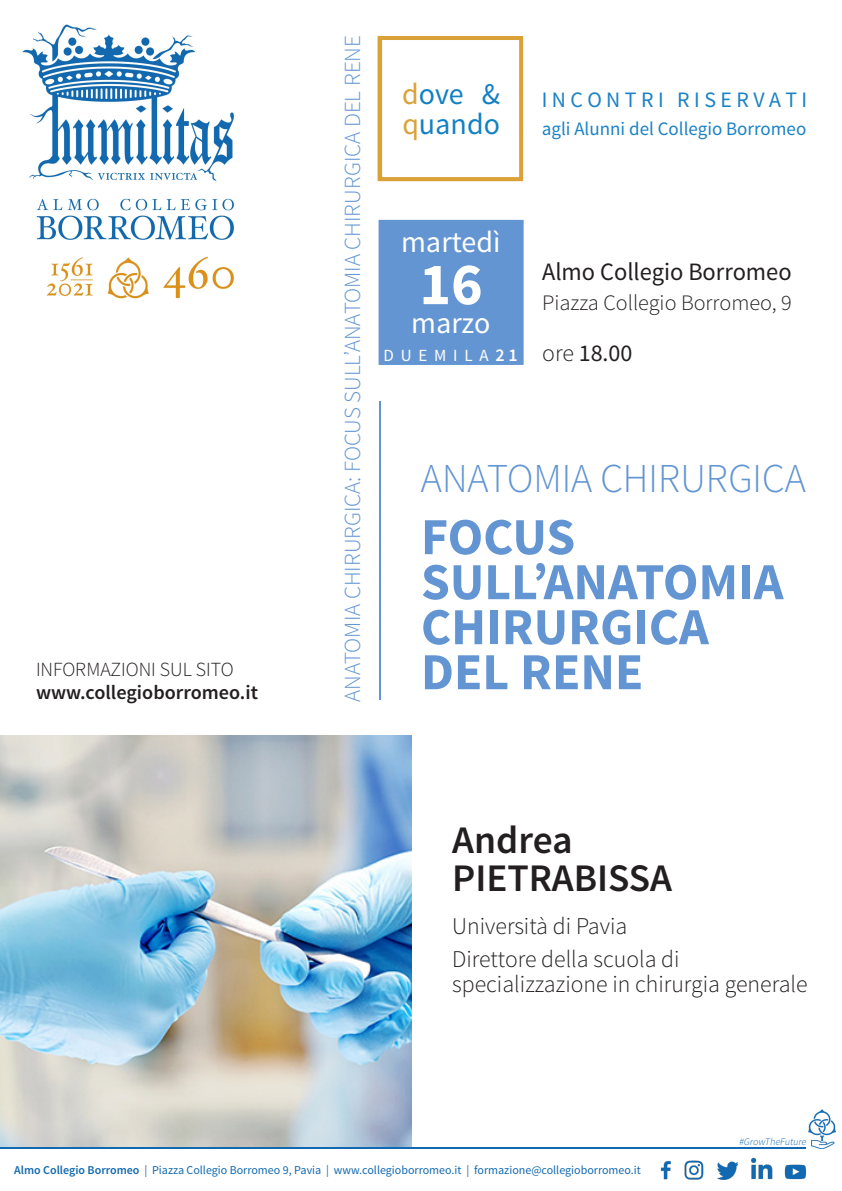
<style>
.page{position:relative;width:842px;height:1191px;background:#fff}
.page>*{position:absolute;margin:0;border:0;box-sizing:border-box;transform-origin:0 0}
.t1{font:700 60px "Source Sans Pro";color:#fff}
.t2{font:700 52px/45px "Source Sans Pro";color:#6395d2}
.t3{font:300 41px "Source Sans Pro";color:#6395d2}
.t4{font:600 39px "Source Sans Pro";color:#231f20}
.t5{font:30px "Source Sans Pro";color:#fff}
.t6{font:30px "Source Sans Pro";color:#1380c4}
.t7{font:25px "Source Sans Pro";color:#231f20}
.t8{font:300 24px/25px "Source Sans Pro";color:#231f20}
.t9{font:24px "Source Sans Pro";color:#231f20}
.t10{font:300 23px "Source Sans Pro";color:#6395d2}
.t11{font:300 22px "Source Sans Pro";color:#231f20}
.t12{font:22px "Source Sans Pro";color:#1b82c5}
.t13{font:600 20px "Source Sans Pro";color:#231f20}
.t14{font:300 20px "Source Sans Pro";color:#231f20}
.t15{font:19px "Source Sans Pro";color:#1b82c5}
.t16{font:17px "Source Sans Pro";color:#fff}
.t17{font:12px "Source Sans Pro";color:#1269b0}
.t18{font:italic 300 10px "Source Sans Pro";color:#1169b1}
.s1{color:#daa137}
.s2{font-weight:600;font-size:18px}
.s3{font-weight:300}
.s4{font-weight:600}
</style>
<div class="page">
<img style="left:0;top:735px;width:412px;height:412px">
<div style="left:379px;top:220px;width:145px;height:145px;background:#6395d2"></div>
<div style="left:378px;top:36px;width:145px;height:145px;background:#fff;border:4px solid #daa137"></div>
<hr style="left:379px;top:401px;width:1px;height:298px;background:#6395d2">
<img style="left:22px;top:24px;width:212px;height:275px">
<img style="left:809px;top:1109px;width:26px;height:39px">
<hr style="left:0;top:1147px;width:806px;height:1px;background:#1169b1">
<img style="left:660px;top:1161px;width:11px;height:19px">
<img style="left:684px;top:1160px;width:20px;height:20px">
<img style="left:717px;top:1161px;width:21px;height:19px">
<img style="left:751px;top:1157px;width:22px;height:23px">
<img style="left:784px;top:1164px;width:22px;height:15px">
<p class="t14" style="left:36px;top:657px;width:199px">INFORMAZIONI SUL SITO</p>
<p class="t13" style="left:36px;top:680px;width:224px">www.collegioborromeo.it</p>
<p class="t10" style="left:338px;top:702px;width:668px;rotate:-90deg">ANATOMIA CHIRURGICA: FOCUS SULL’ANATOMIA CHIRURGICA DEL RENE</p>
<p class="t6" style="left:402px;top:76px;width:100px"><span class="s1">d</span>ove &amp;</p>
<p class="t6" style="left:402px;top:106px;width:99px"><span class="s1">q</span>uando</p>
<p class="t12" style="left:542px;top:86px;width:267px">I N C O N T R I R I S E R V A T I</p>
<p class="t15" style="left:542px;top:117px;width:266px">agli Alunni del Collegio Borromeo</p>
<p class="t5" style="left:401px;top:224px;width:101px">martedì</p>
<p class="t1" style="left:419px;top:246px;width:65px">16</p>
<p class="t5" style="left:411px;top:304px;width:81px">marzo</p>
<p class="t16" style="left:383px;top:345px;width:136px">D U E M I L A <span class="s2">2 1</span></p>
<p class="t7" style="left:542px;top:257px;width:251px">Almo Collegio Borromeo</p>
<p class="t11" style="left:542px;top:290px;width:251px">Piazza Collegio Borromeo, 9</p>
<p class="t9" style="left:542px;top:338px;width:92px"><span class="s3">ore</span> 18.00</p>
<p class="t3" style="left:421px;top:453px;width:386px">ANATOMIA CHIRURGICA</p>
<p class="t2" style="left:421px;top:516px;width:364px">FOCUS<br>SULL’ANATOMIA<br>CHIRURGICA</p>
<p class="t2" style="left:421px;top:651px;width:224px">DEL RENE</p>
<p class="t4" style="left:452px;top:815px;width:122px">Andrea</p>
<p class="t4" style="left:452px;top:853px;width:221px">PIETRABISSA</p>
<p class="t8" style="left:452px;top:913px;width:177px">Università di Pavia</p>
<p class="t8" style="left:452px;top:946px;width:357px">Direttore della scuola di specializzazione in chirurgia generale</p>
<p class="t18" style="left:739px;top:1135px;width:71px">#GrowTheFuture</p>
<p class="t17" style="left:14px;top:1163px;width:628px"><span class="s4">Almo Collegio Borromeo</span> | Piazza Collegio Borromeo 9, Pavia | www.collegioborromeo.it | formazione@collegioborromeo.it</p>
</div>
